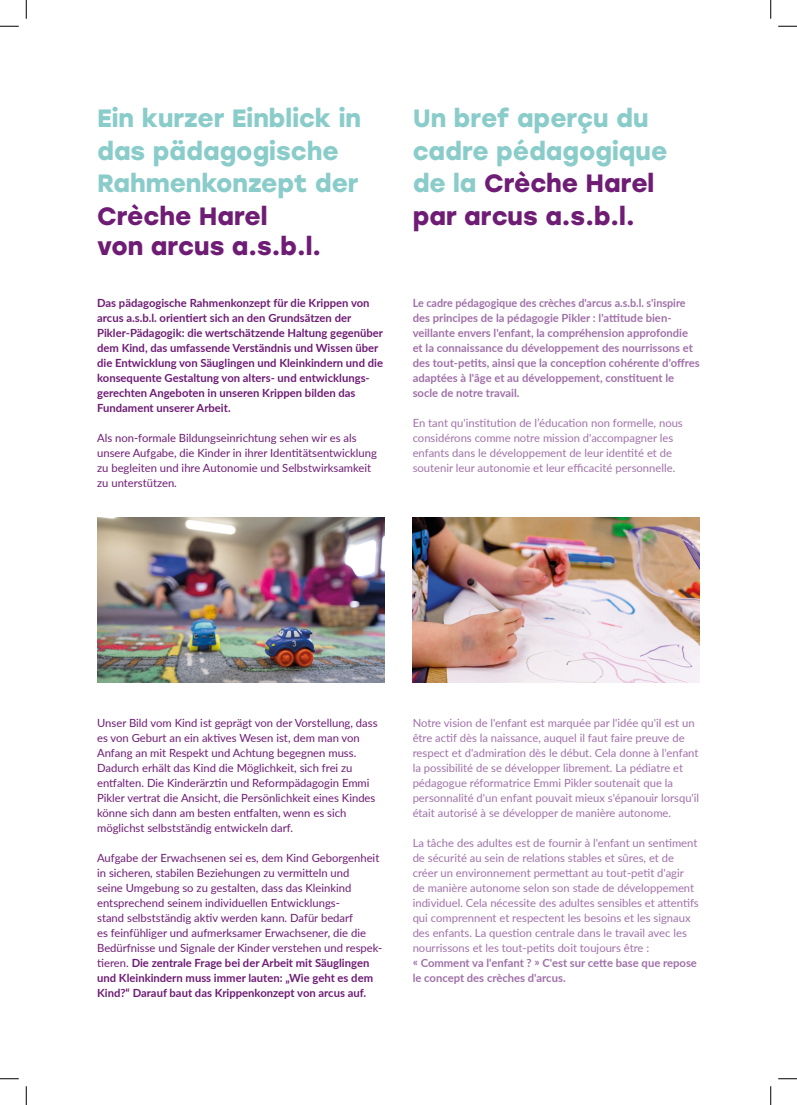
<style>
.page{position:relative;width:797px;height:1105px;background:#fff}
.page>*{position:absolute;margin:0;border:0;box-sizing:border-box;transform-origin:0 0}
.t1{font:700 25px/32.5px "Stolzl";color:#89ccca}
.t2{font:700 25px/30px "Stolzl";color:#6e1c74}
.t3{font:11.25px/15px "Lato";color:#6e1c74}
.t4{font:11.25px/15px "Lato";color:#a071a8}
.t5{font:700 11.25px/15px "Lato";color:#6e1c74}
.t6{font:700 11.25px/15px "Lato";color:#a071a8;scale:.96 1}
.t7{font:700 11.25px/15px "Lato";color:#a071a8}
.s1{color:#6e1c74}
.s2{font-weight:700}
</style>
<div class="page">
<img style="left:97px;top:517px;width:287px;height:165px">
<img style="left:412px;top:517px;width:287px;height:165px">
<svg style="left:0;top:25px;width:19px;height:2px"></svg>
<svg style="left:778px;top:25px;width:19px;height:2px"></svg>
<svg style="left:0;top:1078px;width:19px;height:1px"></svg>
<svg style="left:778px;top:1078px;width:19px;height:1px"></svg>
<svg style="left:25px;top:0;width:2px;height:19px"></svg>
<svg style="left:25px;top:1086px;width:2px;height:19px"></svg>
<svg style="left:770px;top:0;width:1px;height:19px"></svg>
<svg style="left:770px;top:1086px;width:1px;height:19px"></svg>
<h1 class="t1" style="left:97px;top:101px;width:265px">Ein kurzer Einblick in das pädagogische<br>Rahmenkonzept der</h1>
<h1 class="t2" style="left:97px;top:199px;width:226px">Crèche Harel<br>von arcus a.s.b.l.</h1>
<p class="t5" style="left:97px;top:295px;width:287px">Das pädagogische Rahmenkonzept für die Krippen von arcus a.s.b.l. orientiert sich an den Grundsätzen der Pikler-Pädagogik: die wertschätzende Haltung gegenüber dem Kind, das umfassende Verständnis und Wissen über die Entwicklung von Säuglingen und Kleinkindern und die konsequente Gestaltung von alters- und entwicklungs&shy;gerechten Angeboten in unseren Krippen bilden das Fundament unserer Arbeit.</p>
<p class="t3" style="left:97px;top:430px;width:281px">Als non-formale Bildungseinrichtung sehen wir es als unsere Aufgabe, die Kinder in ihrer Identitätsentwicklung zu begleiten und ihre Autonomie und Selbstwirksamkeit zu unterstützen.</p>
<h1 class="t1" style="left:412px;top:101px;width:256px">Un bref aperçu du cadre pédagogique de la <span class="s1">Crèche Harel par arcus a.s.b.l.</span></h1>
<p class="t6" style="left:412px;top:295px;width:300px">Le cadre pédagogique des crèches d'arcus a.s.b.l. s'inspire des principes de la pédagogie Pikler : l'attitude bien&shy;veillante envers l'enfant, la compréhension approfondie et la connaissance du développement des nourrissons et des tout-petits, ainsi que la conception cohérente d'offres adaptées à l'âge et au développement, constituent le socle de notre travail.</p>
<p class="t4" style="left:412px;top:415px;width:272px">En tant qu'institution de l’éducation non formelle, nous considérons comme notre mission d'accompagner les enfants dans le développement de leur identité et de soutenir leur autonomie et leur efficacité personnelle.</p>
<p class="t3" style="left:97px;top:715px;width:282px">Unser Bild vom Kind ist geprägt von der Vorstellung, dass es von Geburt an ein aktives Wesen ist, dem man von Anfang an mit Respekt und Achtung begegnen muss.<br>Dadurch erhält das Kind die Möglichkeit, sich frei zu entfalten. Die Kinderärztin und Reformpädagogin Emmi Pikler vertrat die Ansicht, die Persönlichkeit eines Kindes könne sich dann am besten entfalten, wenn es sich möglichst selbstständig entwickeln darf.</p>
<p class="t3" style="left:97px;top:850px;width:287px">Aufgabe der Erwachsenen sei es, dem Kind Geborgenheit in sicheren, stabilen Beziehungen zu vermitteln und<br>seine Umgebung so zu gestalten, dass das Kleinkind entsprechend seinem individuellen Entwicklungs-<br>stand selbstständig aktiv werden kann. Dafür bedarf<br>es feinfühliger und aufmerksamer Erwachsener, die die Bedürfnisse und Signale der Kinder verstehen und respek&shy;tieren. <span class="s2">Die zentrale Frage bei der Arbeit mit Säuglingen und Kleinkindern muss immer lauten: „Wie geht es dem Kind?“ Darauf baut das Krippenkonzept von arcus auf.</span></p>
<p class="t4" style="left:412px;top:715px;width:288px">Notre vision de l'enfant est marquée par l'idée qu'il est un être actif dès la naissance, auquel il faut faire preuve de respect et d'admiration dès le début. Cela donne à l'enfant la possibilité de se développer librement. La pédiatre et pédagogue réformatrice Emmi Pikler soutenait que la personnalité d'un enfant pouvait mieux s'épanouir lorsqu'il était autorisé à se développer de manière autonome.</p>
<p class="t4" style="left:412px;top:835px;width:288px">La tâche des adultes est de fournir à l'enfant un sentiment de sécurité au sein de relations stables et sûres, et de créer un environnement permettant au tout-petit d'agir de manière autonome selon son stade de développement individuel. Cela nécessite des adultes sensibles et attentifs qui comprennent et respectent les besoins et les signaux des enfants. La question centrale dans le travail avec les nourrissons et les tout-petits doit toujours être :</p>
<p class="t7" style="left:412px;top:955px;width:286px">« Comment va l'enfant ? » C'est sur cette base que repose le concept des crèches d'arcus.</p>
</div>
